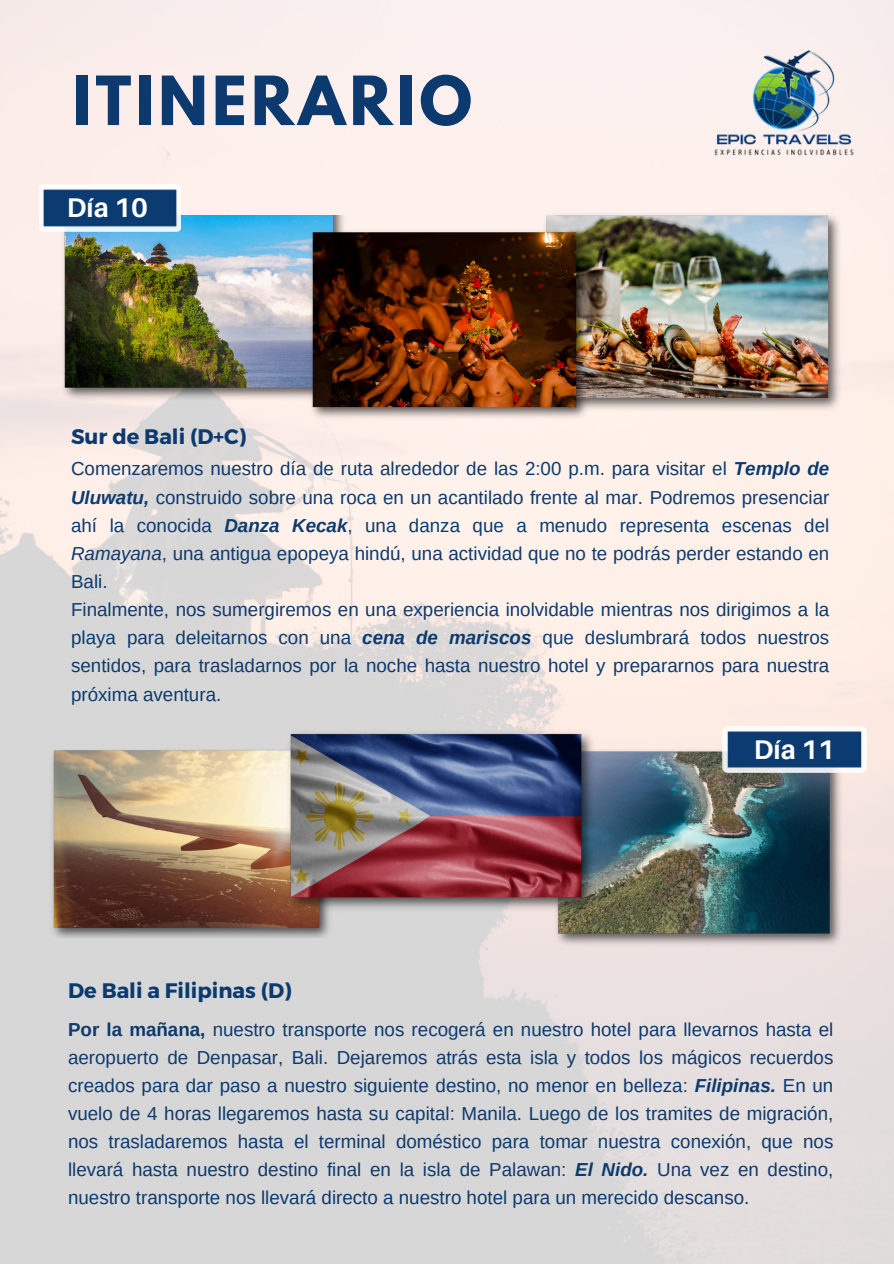
<style>
.page{position:relative;width:894px;height:1264px;background:#fff}
.page>*{position:absolute;margin:0;border:0;box-sizing:border-box;transform-origin:0 0}
.t1{font:700 60px "League Spartan";letter-spacing:.07em;color:#0c3a6f}
.t2{font:700 27px "Aileron";color:#fff}
.t3{font:700 21px "Montserrat";color:#0c3a6f}
.t4{font:18.75px/28.2px "Arimo";color:#0c3a6f;text-align:justify}
.s1{font-weight:700;font-style:italic}
.s2{font-style:italic}
.s3{font-weight:700}
</style>
<div class="page">
<img style="left:674px;top:0;width:219px;height:218px">
<img style="left:53px;top:215px;width:300px;height:188px">
<img style="left:39px;top:185px;width:141px;height:46px">
<img style="left:531px;top:208px;width:321px;height:207px">
<img style="left:303px;top:226px;width:294px;height:195px">
<img style="left:40px;top:750px;width:301px;height:187px">
<img style="left:544px;top:748px;width:308px;height:199px">
<img style="left:273px;top:726px;width:324px;height:189px">
<img style="left:716px;top:726px;width:158px;height:46px">
<p class="t1" style="left:73px;top:71px;width:400px">ITINERARIO</p>
<p class="t2" style="left:67px;top:191px;width:83px">Día 10</p>
<p class="t3" style="left:71px;top:423px;width:177px">Sur de Bali (D+C)</p>
<h3 class="t4" style="left:71px;top:455px;width:759px">Comenzaremos nuestro día de ruta alrededor de las 2:00 p.m. para visitar el <span class="s1">Templo de Uluwatu,</span> construido sobre una roca en un acantilado frente al mar. Podremos presenciar ahí la conocida <span class="s1">Danza Kecak</span>, una danza que a menudo representa escenas del <span class="s2">Ramayana</span>, una antigua epopeya hindú, una actividad que no te podrás perder estando en Bali.</h3>
<p class="t4" style="left:71px;top:595px;width:759px">Finalmente, nos sumergiremos en una experiencia inolvidable mientras nos dirigimos a la playa para deleitarnos con una <span class="s1">cena de mariscos</span> que deslumbrará todos nuestros sentidos, para trasladarnos por la noche hasta nuestro hotel y prepararnos para nuestra próxima aventura.</p>
<p class="t3" style="left:68px;top:976px;width:225px">De Bali a Filipinas (D)</p>
<p class="t2" style="left:753px;top:732px;width:83px">Día 11</p>
<p class="t4" style="left:68px;top:1015px;width:766px"><span class="s3">Por la mañana,</span> nuestro transporte nos recogerá en nuestro hotel para llevarnos hasta el aeropuerto de Denpasar, Bali. Dejaremos atrás esta isla y todos los mágicos recuerdos creados para dar paso a nuestro siguiente destino, no menor en belleza: <span class="s1">Filipinas.</span> En un vuelo de 4 horas llegaremos hasta su capital: Manila. Luego de los tramites de migración, nos trasladaremos hasta el terminal doméstico para tomar nuestra conexión, que nos llevará hasta nuestro destino final en la isla de Palawan: <span class="s1">El Nido.</span> Una vez en destino, nuestro transporte nos llevará directo a nuestro hotel para un merecido descanso.</p>
</div>
